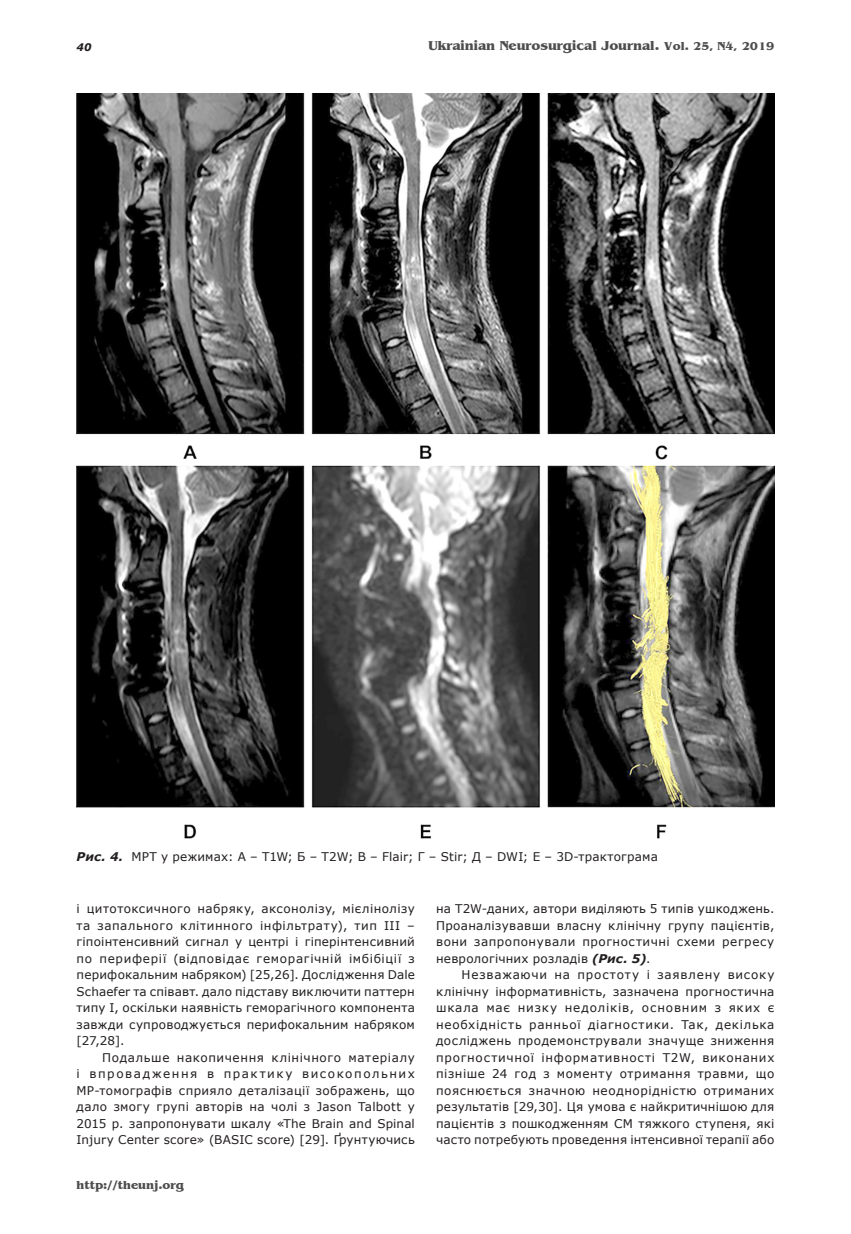
<style>
.page{position:relative;width:851px;height:1234px;background:#fff}
.page>*{position:absolute;margin:0;border:0;box-sizing:border-box;transform-origin:0 0}
.t1{font:700 13.5px "Benguiat";color:#4d4d4d}
._092_Body{font:12px/16.5px "Verdana";letter-spacing:.015em;color:#231f20;text-align:justify}
._112_Ris_pidpys{font:12px "Verdana";letter-spacing:.015em;color:#231f20}
.t2{font:700 12px "Benguiat";color:#4d4d4d}
.t3{font:italic 700 10.5px "Verdana";color:#231f20}
.s1{font-size:12px}
.s2{font-weight:700;font-style:italic}
</style>
<div class="page">
<img style="left:77px;top:94px;width:697px;height:745px">
<p class="t3" style="left:77px;top:40px;width:16px">40</p>
<p class="t1" style="left:428px;top:38px;width:347px">Ukrainian Neurosurgical Journal. <span class="s1">Vol. 25, N4, 2019</span></p>
<p class="_112_Ris_pidpys" style="left:76px;top:848px;width:583px"><span class="s2">Рис. 4.</span> МРТ у режимах: A – T1W; Б – T2W; В – Flair; Г – Stir; Д – DWI; Е – 3D-трактограма</p>
<p class="_092_Body" style="left:77px;top:900px;width:340px">і цитотоксичного набряку, аксонолізу, мієлінолізу та запального клітинного інфільтрату), тип III – гіпоінтенсивний сигнал у центрі і гіперінтенсивний по периферії (відповідає геморагічній імбібіції з перифокальним набряком) [25,26]. Дослідження Dale Schaefer та співавт. дало підставу виключити паттерн типу I, оскільки наявність геморагічного компонента завжди супроводжується перифокальним набряком [27,28].</p>
<p class="_092_Body" style="left:77px;top:1048px;width:340px;text-indent:25px">Подальше накопичення клінічного матеріалу і впровадження в практику високопольних МР-томографів сприяло деталізації зображень, що дало змогу групі авторів на чолі з Jason Talbott у 2015 р. запропонувати шкалу «The Brain and Spinal Injury Center score» (BASIC score) [29]. Ґрунтуючись</p>
<p class="t2" style="left:77px;top:1178px;width:109px">http://theunj.org</p>
<p class="_092_Body" style="left:436px;top:900px;width:340px">на T2W-даних, автори виділяють 5 типів ушкоджень.<br>Проаналізувавши власну клінічну групу пацієнтів, вони запропонували прогностичні схеми регресу неврологічних розладів <span class="s2">(Рис. 5)</span>.</p>
<p class="_092_Body" style="left:436px;top:966px;width:340px;text-indent:26px">Незважаючи на простоту і заявлену високу клінічну інформативність, зазначена прогностична шкала має низку недоліків, основним з яких є необхідність ранньої діагностики. Так, декілька досліджень продемонстрували значуще зниження прогностичної інформативності T2W, виконаних пізніше 24 год з моменту отримання травми, що пояснюється значною неоднорідністю отриманих результатів [29,30]. Ця умова є найкритичнішою для пацієнтів з пошкодженням СМ тяжкого ступеня, які часто потребують проведення інтенсивної терапії або</p>
</div>
